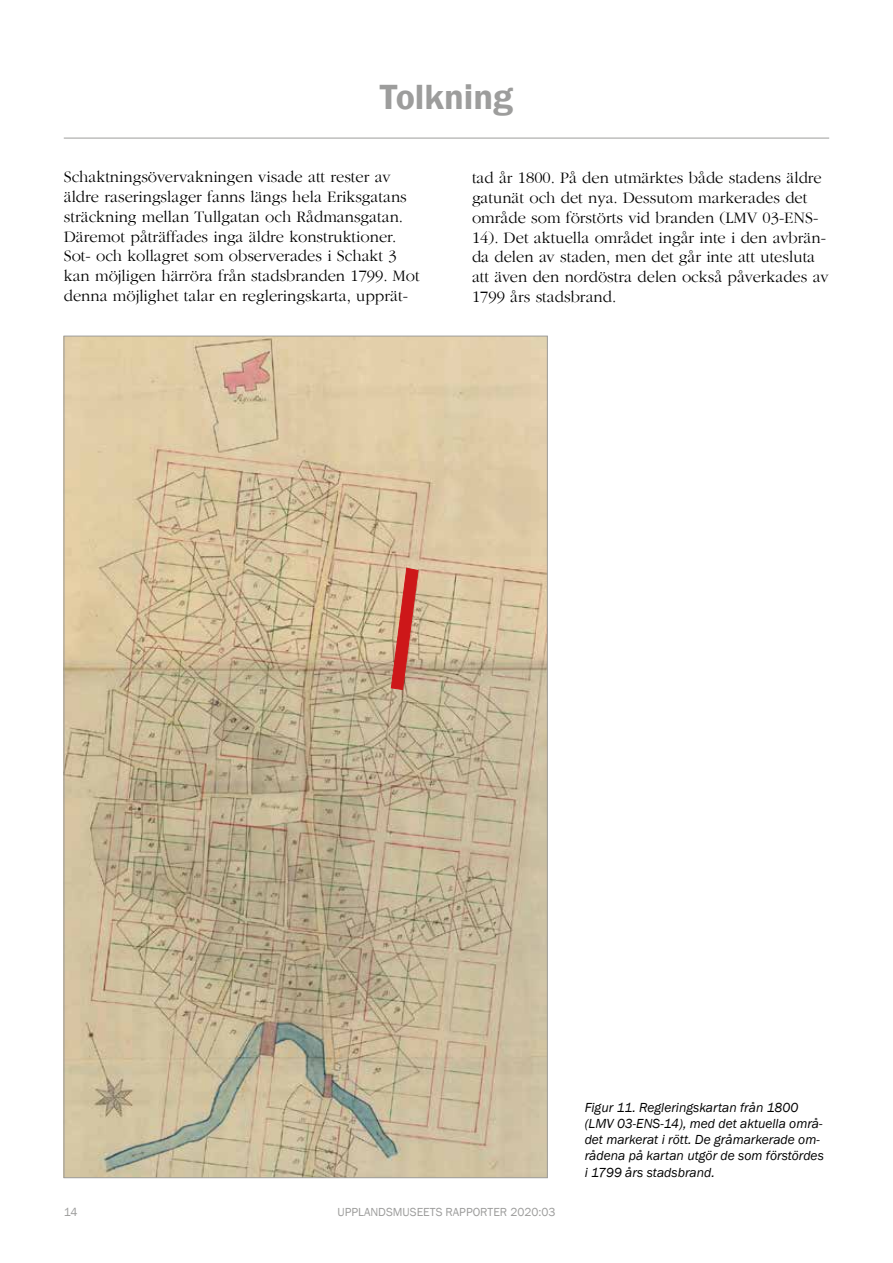
<style>
.page{position:relative;width:893px;height:1263px;background:#fff}
.page>*{position:absolute;margin:0;border:0;box-sizing:border-box;transform-origin:0 0}
.t1{font:600 36px "Franklin Gothic";color:#9d9d9c}
.t2{font:300 16.5px/19.8px "ITC Garamond Std";color:#000}
.t3{font:italic 13.5px/16.2px "Franklin Gothic";color:#000}
.t4{font:12px "Franklin Gothic";color:#9d9d9c}
</style>
<div class="page">
<hr style="left:64px;top:138px;width:765px;height:1px;background:#9d9d9c">
<img style="left:66px;top:338px;width:480px;height:838px">
<svg style="left:391px;top:568px;width:27px;height:122px;background:#cc6c5c"></svg>
<h1 class="t1" style="left:380px;top:74px;width:135px">Tolkning</h1>
<p class="t2" style="left:64px;top:167px;width:357px">Schaktningsövervakningen visade att rester av äldre raseringslager fanns längs hela Eriksgatans sträckning mellan Tullgatan och Rådmansgatan.<br>Däremot påträffades inga äldre konstruktioner.<br>Sot- och kollagret som observerades i Schakt 3 kan möjligen härröra från stadsbranden 1799. Mot denna möjlighet talar en regleringskarta, upprät-</p>
<p class="t2" style="left:472px;top:168px;width:358px">tad år 1800. På den utmärktes både stadens äldre gatunät och det nya. Dessutom markerades det område som förstörts vid branden (LMV 03-ENS-14). Det aktuella området ingår inte i den avbrän&shy;da delen av staden, men det går inte att utesluta att även den nordöstra delen också påverkades av 1799 års stadsbrand.</p>
<p class="t3" style="left:585px;top:1099px;width:241px">Figur 11. Regleringskartan från 1800 (LMV 03-ENS-14), med det aktuella områ&shy;det markerat i rött. De gråmarkerade om&shy;rådena på kartan utgör de som förstördes i 1799 års stadsbrand.</p>
<p class="t4" style="left:64px;top:1205px;width:15px">14</p>
<p class="t4" style="left:337px;top:1205px;width:220px">UPPLANDSMUSEETS RAPPORTER 2020:03</p>
</div>
